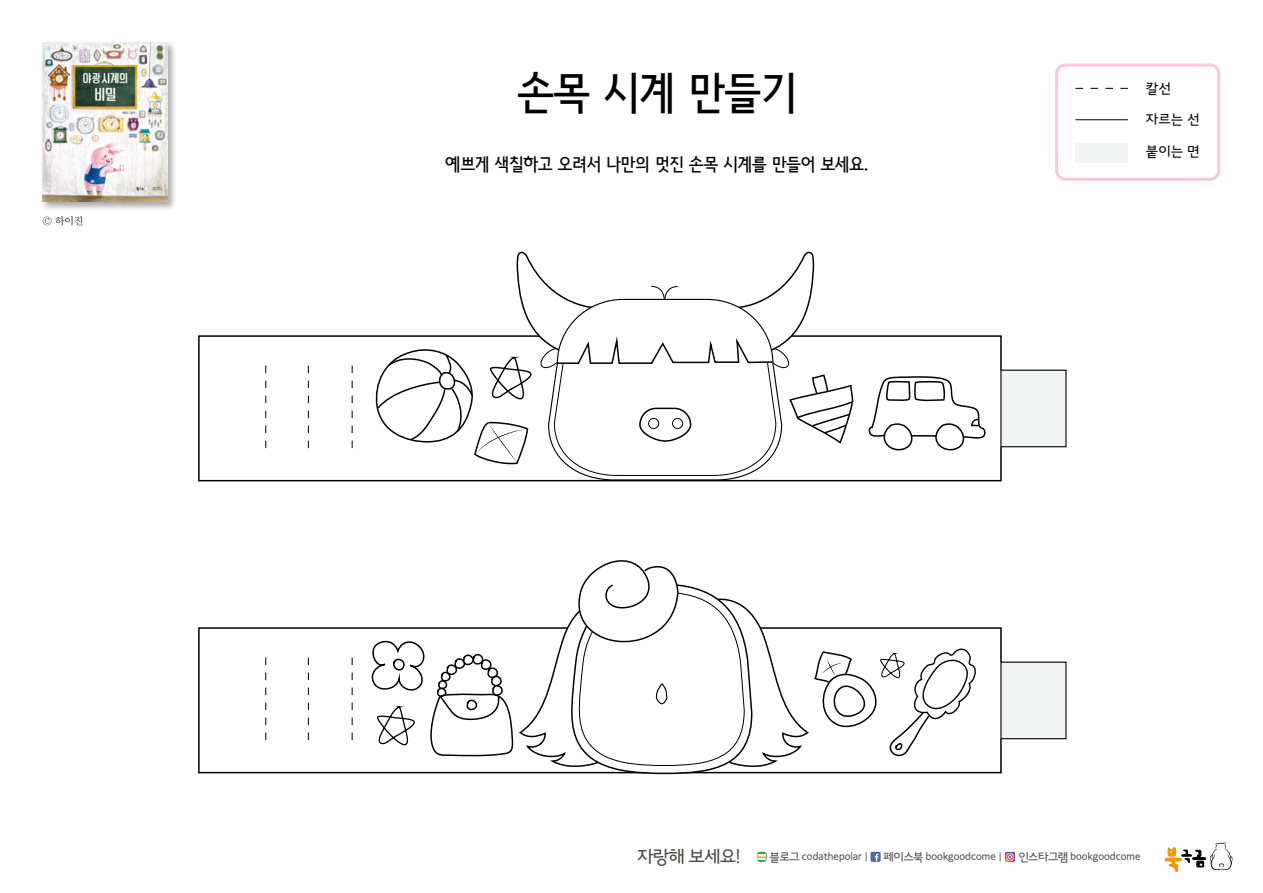
<style>
.page{position:relative;width:1263px;height:893px;background:#fff}
.page>*{position:absolute;margin:0;border:0;box-sizing:border-box;transform-origin:0 0}
.t1{font:500 45px "J Jeongbo";color:#000}
.t2{font:500 18px "J Jeongbo";color:#000}
.t3{font:18px "SD Gothic Neoc c Rg";letter-spacing:-.05em;color:#4d4949}
.t4{font:13.5px "SD Gothic Neoc c Rg";color:#000}
.t5{font:10.2px "YDVY Mj O12";color:#000}
.t6{font:9.9px "SD Gothic Neoc c Rg";color:#4d4949}
.s1{font-size:11.4px}
</style>
<div class="page">
<div style="left:40px;top:40px;width:137px;height:171px;background:#000;opacity:.35"></div>
<img style="left:43px;top:43px;width:124px;height:159px">
<div style="left:198px;top:335px;width:804px;height:146px;border:2px solid #000"></div>
<svg style="left:352px;top:366px;width:1px;height:83px"></svg>
<svg style="left:308px;top:366px;width:1px;height:83px"></svg>
<svg style="left:265px;top:366px;width:1px;height:83px"></svg>
<div style="left:1000px;top:370px;width:66px;height:77px;border:1px solid #000"></div>
<svg style="left:868px;top:376px;width:118px;height:75px"></svg>
<svg style="left:373px;top:251px;width:481px;height:230px"></svg>
<svg style="left:352px;top:658px;width:1px;height:83px"></svg>
<svg style="left:308px;top:658px;width:1px;height:83px"></svg>
<svg style="left:265px;top:658px;width:1px;height:83px"></svg>
<div style="left:1000px;top:662px;width:66px;height:77px;border:1px solid #000"></div>
<svg style="left:368px;top:560px;width:609px;height:215px"></svg>
<svg style="left:757px;top:852px;width:10px;height:10px"></svg>
<svg style="left:758px;top:855px;width:8px;height:4px"></svg>
<div style="left:870px;top:852px;width:11px;height:10px;background:#4d6ba3;border-radius:2px"></div>
<svg style="left:875px;top:854px;width:3px;height:7px"></svg>
<svg style="left:1005px;top:852px;width:10px;height:10px"></svg>
<svg style="left:1164px;top:842px;width:69px;height:30px"></svg>
<div style="left:1001px;top:371px;width:64px;height:75px;background:#f2f3f3"></div>
<div style="left:1001px;top:663px;width:64px;height:75px;background:#f2f3f3"></div>
<div style="left:1055px;top:64px;width:165px;height:117px;border:3px solid #f7c9dd;border-radius:9px"></div>
<svg style="left:1075px;top:87px;width:53px;height:2px"></svg>
<hr style="left:1075px;top:119px;width:53px;height:1px;background:#000">
<div style="left:1075px;top:143px;width:53px;height:19px;background:#f2f3f3"></div>
<p class="t5" style="left:43px;top:215px;width:42px">Ⓒ 하이진</p>
<h1 class="t1" style="left:518px;top:71px;width:280px">손목 시계 만들기</h1>
<h2 class="t2" style="left:446px;top:155px;width:424px">예쁘게 색칠하고 오려서 나만의 멋진 손목 시계를 만들어 보세요.</h2>
<h3 class="t4" style="left:1146px;top:81px;width:26px">칼선</h3>
<h3 class="t4" style="left:1146px;top:113px;width:55px">자르는 선</h3>
<h3 class="t4" style="left:1146px;top:144px;width:55px">붙이는 면</h3>
<h2 class="t3" style="left:637px;top:847px;width:105px">자랑해 보세요!</h2>
<p class="t6" style="left:770px;top:852px;width:100px"><span class="s1">블로그</span> codathepolar |</p>
<p class="t6" style="left:883px;top:852px;width:120px"><span class="s1">페이스북</span> bookgoodcome |</p>
<p class="t6" style="left:1018px;top:852px;width:124px"><span class="s1">인스타그램</span> bookgoodcome</p>
</div>
